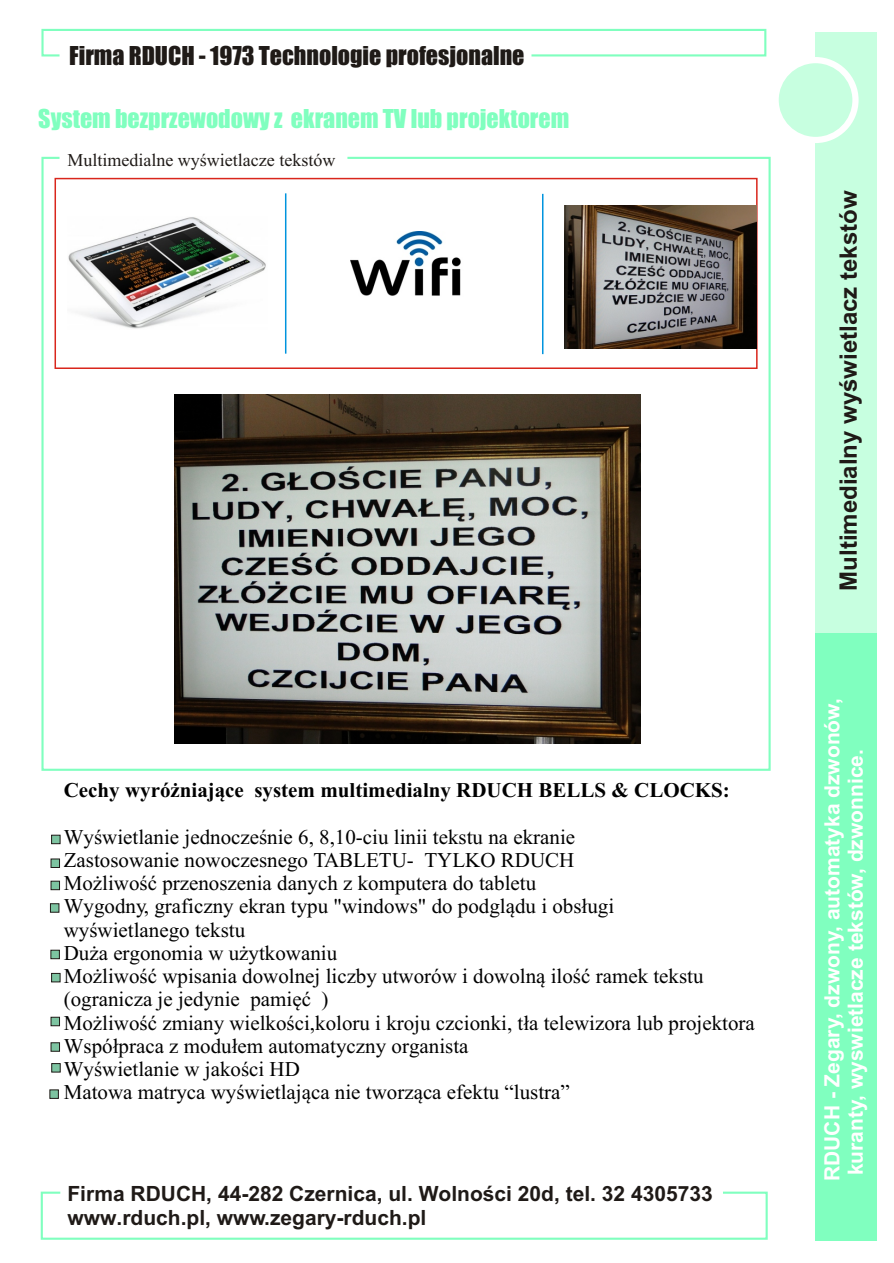
<style>
.page{position:relative;width:894px;height:1263px;background:#fff}
.page>*{position:absolute;margin:0;border:0;box-sizing:border-box;transform-origin:0 0}
.t1{font:24px "Impact";color:#80ffbf}
.t2{font:24px "Impact";color:#1f1a17}
.t3{font:700 24px "Arial CE";color:#1f1a17}
.t4{font:21px/23.2px "Times New Roman CE";color:#000}
.t5{font:700 21px/23.4px "Arial CE";color:#1f1a17}
.t6{font:700 21px/23.4px "Arial CE";color:#fff}
.t7{font:700 21px "Times New Roman CE";color:#000}
.t8{font:18px "Times New Roman CE";color:#1f1a17}
</style>
<div class="page">
<svg style="left:40px;top:1191px;width:728px;height:49px"></svg>
<div style="left:815px;top:32px;width:61px;height:1209px;background:#c7ffe0"></div>
<div style="left:815px;top:634px;width:61px;height:607px;background:#80ffbf"></div>
<div style="left:773px;top:57px;width:86px;height:86px;background:#fff;border-radius:50%"></div>
<div style="left:779px;top:63px;width:73px;height:74px;background:#c7ffe0;border-radius:50%"></div>
<svg style="left:41px;top:156px;width:730px;height:615px"></svg>
<div style="left:55px;top:178px;width:703px;height:191px;border:2px solid #d9261c"></div>
<hr style="left:285px;top:193px;width:1px;height:161px;background:#0094de">
<hr style="left:542px;top:194px;width:2px;height:160px;background:#0094de">
<div style="left:51px;top:835px;width:9px;height:9px;background:#7dc4a1;border:1px solid #1f1a17"></div>
<div style="left:51px;top:859px;width:9px;height:9px;background:#7dc4a1;border:1px solid #1f1a17"></div>
<div style="left:50px;top:904px;width:9px;height:8px;background:#7dc4a1;border:1px solid #1f1a17"></div>
<div style="left:51px;top:973px;width:9px;height:9px;background:#7dc4a1;border:1px solid #1f1a17"></div>
<div style="left:51px;top:1017px;width:9px;height:9px;background:#7dc4a1;border:1px solid #1f1a17"></div>
<div style="left:51px;top:1043px;width:9px;height:8px;background:#7dc4a1;border:1px solid #1f1a17"></div>
<img style="left:67px;top:217px;width:200px;height:112px">
<svg style="left:41px;top:28px;width:726px;height:29px"></svg>
<img style="left:175px;top:395px;width:466px;height:349px">
<img style="left:565px;top:205px;width:191px;height:144px">
<div style="left:51px;top:881px;width:9px;height:9px;background:#7dc4a1;border:1px solid #1f1a17"></div>
<div style="left:51px;top:950px;width:9px;height:9px;background:#7dc4a1;border:1px solid #1f1a17"></div>
<div style="left:52px;top:1063px;width:8px;height:9px;background:#7dc4a1;border:1px solid #1f1a17"></div>
<div style="left:50px;top:1090px;width:9px;height:9px;background:#7dc4a1;border:1px solid #1f1a17"></div>
<img style="left:351px;top:231px;width:125px;height:76px">
<p class="t2" style="left:69px;top:46px;width:457px">Firma RDUCH - 1973 Technologie profesjonalne</p>
<p class="t1" style="left:38px;top:109px;width:533px">System bezprzewodowy z ekranem TV lub projektorem</p>
<p class="t8" style="left:67px;top:154px;width:269px">Multimedialne wyœwietlacze tekstów</p>
<p class="t7" style="left:64px;top:783px;width:668px">Cechy wyró¿niaj¹ce system multimedialny RDUCH BELLS &amp; CLOCKS:</p>
<p class="t4" style="left:64px;top:827px;width:693px">Wyœwietlanie jednoczeœnie 6, 8,10-ciu linii tekstu na ekranie<br>Zastosowanie nowoczesnego TABLETU- TYLKO RDUCH<br>Mo¿liwoœæ przenoszenia danych z komputera do tabletu<br>Wygodny, graficzny ekran typu "windows" do podgl¹du i obs³ugi<br>wyœwietlanego tekstu<br>Du¿a ergonomia w u¿ytkowaniu<br>Mo¿liwoœæ wpisania dowolnej liczby utworów i dowoln¹ iloœæ ramek tekstu (ogranicza je jedynie pamiêæ )<br>Mo¿liwoœæ zmiany wielkoœci,koloru i kroju czcionki, t³a telewizora lub projektora Wspó³praca z modu³em automatyczny organista<br>Wyœwietlanie w jakoœci HD<br>Matowa matryca wyœwietlaj¹ca nie tworz¹ca efektu “lustra”</p>
<p class="t5" style="left:67px;top:1184px;width:647px">Firma RDUCH, 44-282 Czernica, ul. Wolnoœci 20d, tel. 32 4305733 www.rduch.pl, www.zegary-rduch.pl</p>
<p class="t3" style="left:839px;top:591px;width:402px;rotate:-90deg">Multimedialny wyœwietlacz tekstów</p>
<p class="t6" style="left:822px;top:1181px;width:484px;rotate:-90deg">RDUCH - Zegary, dzwony, automatyka dzwonów, kuranty, wyswietlacze tekstów, dzwonnice.</p>
</div>
